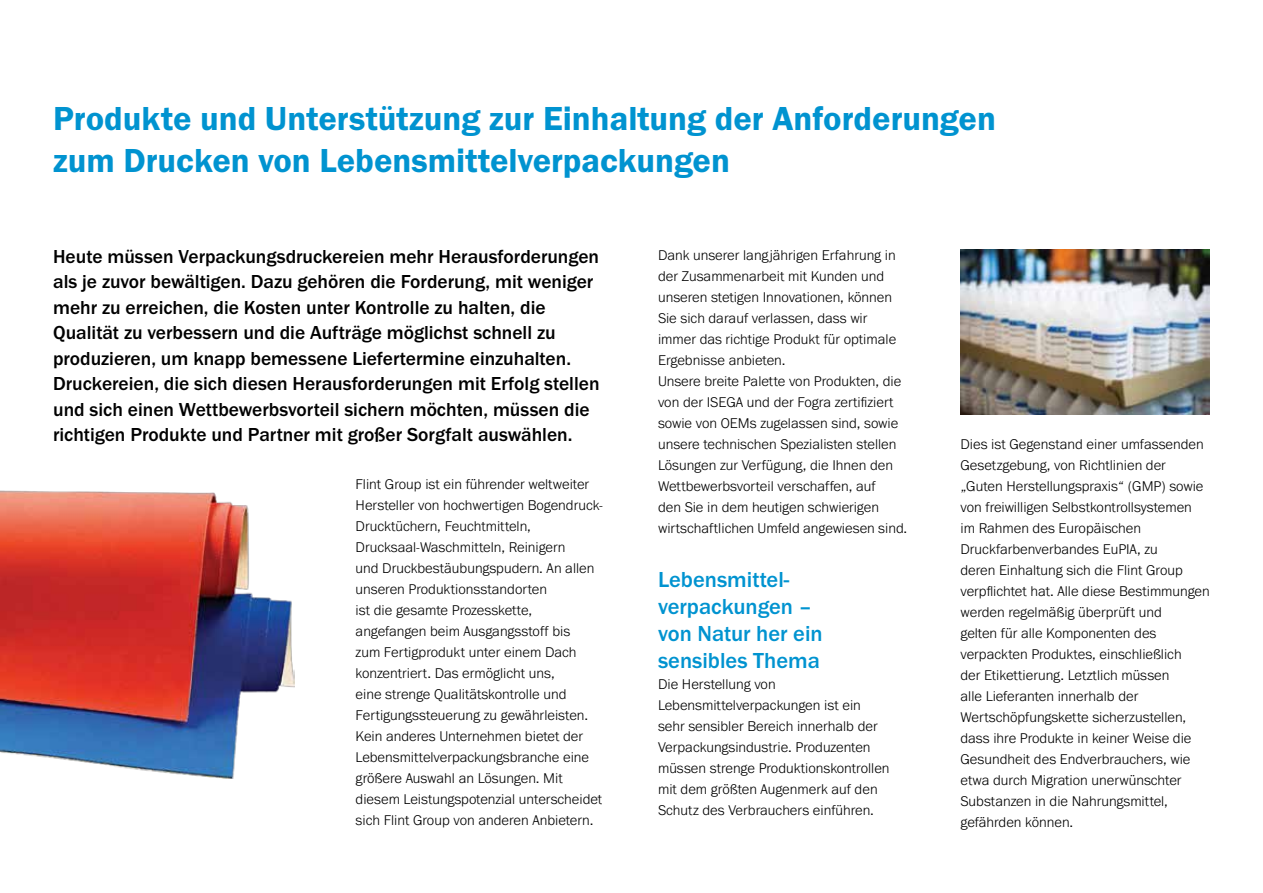
<style>
.page{position:relative;width:1263px;height:893px;background:#fff}
.page>*{position:absolute;margin:0;border:0;box-sizing:border-box;transform-origin:0 0}
.t1{font:34.5px/41.4px "Franklin Gothic URW Dem";color:#0093d0}
.t2{font:500 22.5px/27px "Franklin Gothic URW";color:#0093d0}
.t3{font:500 19.5px/25.5px "Franklin Gothic URW";color:#000}
.t4{font:300 14.7px/21px "Franklin Gothic URW";color:#000}
</style>
<div class="page">
<img style="left:0;top:491px;width:294px;height:288px">
<img style="left:960px;top:250px;width:250px;height:165px">
<h1 class="t1" style="left:53px;top:98px;width:944px">Produkte und Unterstützung zur Einhaltung der Anforderungen zum Drucken von Lebensmittelverpackungen</h1>
<p class="t3" style="left:53px;top:243px;width:548px">Heute müssen Verpackungsdruckereien mehr Herausforderungen als je zuvor bewältigen. Dazu gehören die Forderung, mit weniger mehr zu erreichen, die Kosten unter Kontrolle zu halten, die Qualität zu verbessern und die Aufträge möglichst schnell zu produzieren, um knapp bemessene Liefertermine einzuhalten.<br>Druckereien, die sich diesen Herausforderungen mit Erfolg stellen und sich einen Wettbewerbsvorteil sichern möchten, müssen die richtigen Produkte und Partner mit großer Sorgfalt auswählen.</p>
<p class="t4" style="left:356px;top:474px;width:249px">Flint Group ist ein führender weltweiter Hersteller von hochwertigen Bogendruck-Drucktüchern, Feuchtmitteln, Drucksaal-Waschmitteln, Reinigern<br>und Druckbestäubungspudern. An allen unseren Produktionsstandorten<br>ist die gesamte Prozesskette, angefangen beim Ausgangsstoff bis<br>zum Fertigprodukt unter einem Dach konzentriert. Das ermöglicht uns,<br>eine strenge Qualitätskontrolle und Fertigungssteuerung zu gewährleisten.<br>Kein anderes Unternehmen bietet der Lebensmittelverpackungsbranche eine größere Auswahl an Lösungen. Mit diesem Leistungspotenzial unterscheidet sich Flint Group von anderen Anbietern.</p>
<p class="t4" style="left:658px;top:244px;width:251px">Dank unserer langjährigen Erfahrung in der Zusammenarbeit mit Kunden und unseren stetigen Innovationen, können Sie sich darauf verlassen, dass wir immer das richtige Produkt für optimale Ergebnisse anbieten.<br>Unsere breite Palette von Produkten, die von der ISEGA und der Fogra zertifiziert sowie von OEMs zugelassen sind, sowie unsere technischen Spezialisten stellen Lösungen zur Verfügung, die Ihnen den Wettbewerbsvorteil verschaffen, auf<br>den Sie in dem heutigen schwierigen wirtschaftlichen Umfeld angewiesen sind.</p>
<h2 class="t2" style="left:658px;top:565px;width:166px">Lebensmittel&shy;verpackungen – von Natur her ein sensibles Thema</h2>
<p class="t4" style="left:658px;top:673px;width:233px">Die Herstellung von Lebensmittelverpackungen ist ein sehr sensibler Bereich innerhalb der Verpackungsindustrie. Produzenten müssen strenge Produktionskontrollen mit dem größten Augenmerk auf den Schutz des Verbrauchers einführen.</p>
<p class="t4" style="left:960px;top:433px;width:251px">Dies ist Gegenstand einer umfassenden Gesetzgebung, von Richtlinien der „Guten Herstellungspraxis“ (GMP) sowie von freiwilligen Selbstkontrollsystemen im Rahmen des Europäischen Druckfarbenverbandes EuPIA, zu<br>deren Einhaltung sich die Flint Group verpflichtet hat. Alle diese Bestimmungen werden regelmäßig überprüft und<br>gelten für alle Komponenten des verpackten Produktes, einschließlich<br>der Etikettierung. Letztlich müssen<br>alle Lieferanten innerhalb der Wertschöpfungskette sicherzustellen, dass ihre Produkte in keiner Weise die Gesundheit des Endverbrauchers, wie etwa durch Migration unerwünschter Substanzen in die Nahrungsmittel, gefährden können.</p>
</div>
